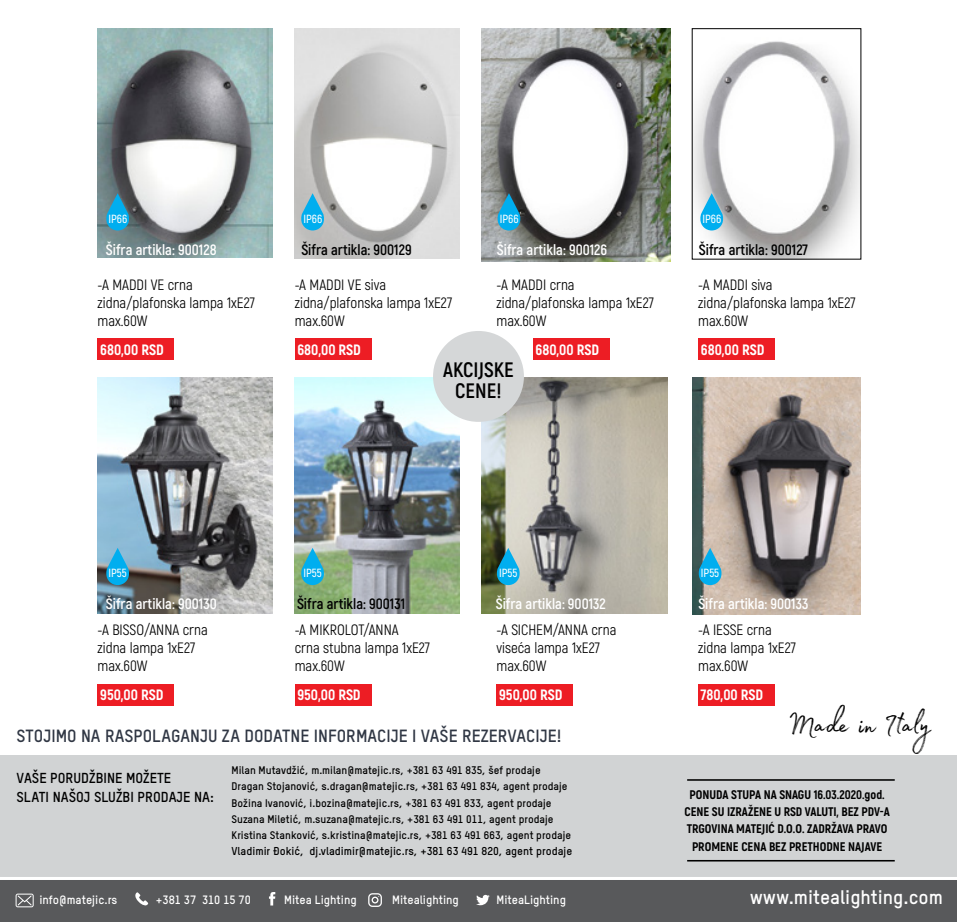
<style>
.page{position:relative;width:957px;height:922px;background:#fff}
.page>*{position:absolute;margin:0;border:0;box-sizing:border-box;transform-origin:0 0}
.t1{font:36.25px "Madelyn";letter-spacing:-.025em;color:#000}
.t2{font:700 20.88px/20.9px "Akrobat";color:#000;text-align:center}
.t3{font:700 19.25px "Oxfam TSTARPRO";color:#fff}
.t4{font:700 17.38px "Oxfam TSTARPRO";color:#303744}
.t5{font:15px/18px "Akrobat";color:#000}
.t6{font:700 15px "Akrobat";color:#fff}
.t7{font:800 15px "Akrobat";color:#fff}
.t8{font:700 15px "Akrobat";color:#000}
.t9{font:700 14.25px/19px "Oxfam TSTARPRO";color:#000}
.t10{font:800 12.5px/17.1px "Akrobat";color:#000;text-align:center}
.t11{font:700 11.88px "Oxfam TSTARPRO";color:#fff}
.t12{font:600 11.75px "Akrobat";color:#fff}
.t13{font:700 11.25px "Oxfam TSTARPRO";color:#000}
.t14{font:700 10.88px/16.2px "Oxfam TSTARPRO";color:#000}
</style>
<div class="page">
<img style="left:481px;top:29px;width:189px;height:233px">
<img style="left:694px;top:41px;width:165px;height:216px">
<img style="left:98px;top:28px;width:175px;height:229px">
<img style="left:295px;top:29px;width:164px;height:230px">
<img style="left:98px;top:377px;width:174px;height:236px">
<img style="left:295px;top:377px;width:164px;height:236px">
<img style="left:481px;top:377px;width:187px;height:236px">
<img style="left:692px;top:377px;width:169px;height:237px">
<div style="left:98px;top:338px;width:76px;height:22px;background:#ed1d24"></div>
<div style="left:98px;top:683px;width:76px;height:22px;background:#ed1d24"></div>
<div style="left:295px;top:683px;width:76px;height:22px;background:#ed1d24"></div>
<div style="left:496px;top:683px;width:77px;height:22px;background:#ed1d24"></div>
<div style="left:698px;top:683px;width:77px;height:22px;background:#ed1d24"></div>
<div style="left:295px;top:338px;width:76px;height:22px;background:#ed1d24"></div>
<div style="left:533px;top:338px;width:76px;height:22px;background:#ed1d24"></div>
<div style="left:698px;top:338px;width:77px;height:22px;background:#ed1d24"></div>
<div style="left:0;top:755px;width:957px;height:166px;background:#d1d3d4"></div>
<svg style="left:0;top:877px;width:957px;height:44px;background:#636466"></svg>
<svg style="left:16px;top:893px;width:18px;height:14px"></svg>
<svg style="left:269px;top:891px;width:6px;height:14px"></svg>
<svg style="left:368px;top:892px;width:14px;height:14px"></svg>
<svg style="left:476px;top:894px;width:14px;height:11px"></svg>
<svg style="left:135px;top:892px;width:13px;height:13px"></svg>
<hr style="left:687px;top:779px;width:207px;height:1px;background:#000">
<hr style="left:687px;top:859px;width:207px;height:2px;background:#000">
<div style="left:433px;top:331px;width:91px;height:91px;background:#d5d7d8;border-radius:50%"></div>
<svg style="left:106px;top:193px;width:23px;height:37px"></svg>
<svg style="left:106px;top:547px;width:23px;height:38px"></svg>
<svg style="left:301px;top:547px;width:23px;height:38px"></svg>
<svg style="left:497px;top:547px;width:22px;height:38px"></svg>
<svg style="left:699px;top:547px;width:22px;height:38px"></svg>
<svg style="left:301px;top:193px;width:23px;height:37px"></svg>
<svg style="left:497px;top:193px;width:23px;height:37px"></svg>
<svg style="left:700px;top:193px;width:23px;height:37px"></svg>
<p class="t12" style="left:108px;top:211px;width:20px">IP66</p>
<p class="t12" style="left:303px;top:211px;width:20px">IP66</p>
<p class="t12" style="left:500px;top:211px;width:20px">IP66</p>
<p class="t12" style="left:702px;top:211px;width:20px">IP66</p>
<p class="t6" style="left:106px;top:241px;width:112px">Šifra artikla: 900128</p>
<p class="t8" style="left:301px;top:241px;width:112px">Šifra artikla: 900129</p>
<p class="t6" style="left:497px;top:241px;width:112px">Šifra artikla: 900126</p>
<p class="t8" style="left:699px;top:241px;width:111px">Šifra artikla: 900127</p>
<p class="t5" style="left:98px;top:276px;width:159px">-A MADDI VE crna zidna/plafonska lampa 1xE27 max.60W</p>
<p class="t7" style="left:100px;top:340px;width:65px">680,00 RSD</p>
<p class="t5" style="left:295px;top:276px;width:159px">-A MADDI VE siva zidna/plafonska lampa 1xE27 max.60W</p>
<p class="t7" style="left:297px;top:340px;width:65px">680,00 RSD</p>
<p class="t5" style="left:496px;top:276px;width:159px">-A MADDI crna zidna/plafonska lampa 1xE27 max.60W</p>
<p class="t7" style="left:535px;top:340px;width:65px">680,00 RSD</p>
<h2 class="t2" style="left:443px;top:358px;width:72px">AKCIJSKE<br>CENE!</h2>
<p class="t5" style="left:698px;top:276px;width:159px">-A MADDI siva zidna/plafonska lampa 1xE27 max.60W</p>
<p class="t7" style="left:701px;top:340px;width:65px">680,00 RSD</p>
<p class="t12" style="left:108px;top:566px;width:20px">IP55</p>
<p class="t12" style="left:303px;top:566px;width:20px">IP55</p>
<p class="t12" style="left:499px;top:566px;width:20px">IP55</p>
<p class="t12" style="left:701px;top:566px;width:20px">IP55</p>
<p class="t6" style="left:106px;top:593px;width:112px">Šifra artikla: 900130</p>
<p class="t8" style="left:297px;top:593px;width:110px">Šifra artikla: 900131</p>
<p class="t6" style="left:496px;top:593px;width:111px">Šifra artikla: 900132</p>
<p class="t6" style="left:698px;top:593px;width:111px">Šifra artikla: 900133</p>
<p class="t5" style="left:98px;top:620px;width:112px">-A BISSO/ANNA crna zidna lampa 1xE27 max.60W</p>
<p class="t7" style="left:100px;top:684px;width:65px">950,00 RSD</p>
<p class="t5" style="left:295px;top:620px;width:137px">-A MIKROLOT/ANNA<br>crna stubna lampa 1xE27 max.60W</p>
<p class="t7" style="left:297px;top:684px;width:65px">950,00 RSD</p>
<p class="t5" style="left:496px;top:620px;width:121px">-A SICHEM/ANNA crna viseća lampa 1xE27 max.60W</p>
<p class="t7" style="left:499px;top:684px;width:65px">950,00 RSD</p>
<p class="t4" style="left:17px;top:725px;width:546px">STOJIMO NA RASPOLAGANJU ZA DODATNE INFORMACIJE I VAŠE REZERVACIJE!</p>
<p class="t9" style="left:17px;top:768px;width:199px">VAŠE PORUDŽBINE MOŽETE<br>SLATI NAŠOJ SLUŽBI PRODAJE NA:</p>
<p class="t14" style="left:231px;top:761px;width:337px">Milan Mutavdžić, m.milan@matejic.rs, +381 63 491 835, šef prodaje<br>Dragan Stojanović, s.dragan@matejic.rs, +381 63 491 834, agent prodaje</p>
<p class="t14" style="left:231px;top:794px;width:341px">Božina Ivanović, i.bozina@matejic.rs, +381 63 491 833, agent prodaje<br>Suzana Miletić, m.suzana@matejic.rs, +381 63 491 011, agent prodaje<br>Kristina Stanković, s.kristina@matejic.rs, +381 63 491 663, agent prodaje</p>
<p class="t13" style="left:231px;top:844px;width:342px">Vladimir Đokić, dj.vladimir@matejic.rs, +381 63 491 820, agent prodaje</p>
<p class="t5" style="left:698px;top:620px;width:99px">-A IESSE crna zidna lampa 1xE27 max.60W</p>
<p class="t7" style="left:701px;top:684px;width:64px">780,00 RSD</p>
<h1 class="t1" style="left:788px;top:697px;width:144px">Made in Italy</h1>
<p class="t10" style="left:684px;top:785px;width:207px">PONUDA STUPA NA SNAGU 16.03.2020.god.<br>CENE SU IZRAŽENE U RSD VALUTI, BEZ PDV-A TRGOVINA MATEJIĆ D.O.O. ZADRŽAVA PRAVO PROMENE CENA BEZ PRETHODNE NAJAVE</p>
<p class="t11" style="left:39px;top:892px;width:80px">info@matejic.rs</p>
<p class="t11" style="left:156px;top:892px;width:96px">+381 37 310 15 70</p>
<p class="t11" style="left:284px;top:892px;width:74px">Mitea Lighting</p>
<p class="t11" style="left:392px;top:892px;width:68px">Mitealighting</p>
<p class="t11" style="left:496px;top:892px;width:71px">MiteaLighting</p>
<p class="t3" style="left:749px;top:885px;width:195px">www.mitealighting.com</p>
</div>
